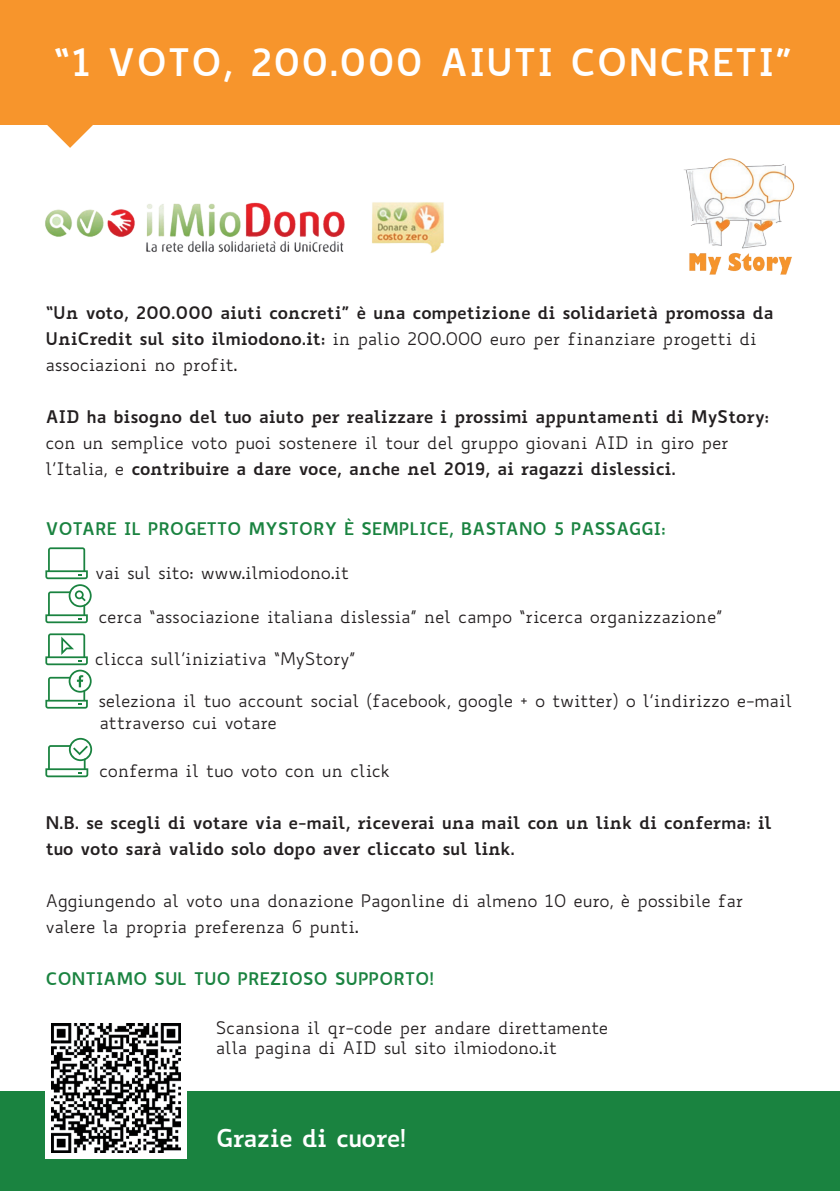
<style>
.page{position:relative;width:840px;height:1191px;background:#fff}
.page>*{position:absolute;margin:0;border:0;box-sizing:border-box;transform-origin:0 0}
.t1{font:700 37px "Biancoenero";color:#fff}
.t2{font:700 24px "Biancoenero";letter-spacing:-.035em;color:#fff}
.t3{font:17px/26px "Biancoenero";letter-spacing:-.02em;color:#231f20}
.t4{font:700 17px/26px "Biancoenero";letter-spacing:-.02em;color:#231f20}
.t5{font:700 17px "Biancoenero";letter-spacing:-.02em;color:#1a8340}
.s1{font-weight:400}
.s2{font-weight:700}
</style>
<div class="page">
<svg style="left:45px;top:547px;width:47px;height:76px"></svg>
<svg style="left:45px;top:633px;width:47px;height:75px"></svg>
<svg style="left:45px;top:738px;width:47px;height:39px"></svg>
<div style="left:0;top:1091px;width:839px;height:100px;background:#1a8340"></div>
<div style="left:0;top:0;width:839px;height:125px;background:#f7952c"></div>
<svg style="left:47px;top:125px;width:46px;height:23px"></svg>
<img style="left:45px;top:202px;width:399px;height:51px">
<div style="left:45px;top:1017px;width:142px;height:142px;background:#fff"></div>
<img style="left:52px;top:1024px;width:129px;height:128px">
<img style="left:684px;top:158px;width:111px;height:117px">
<h1 class="t1" style="left:53px;top:30px;width:741px">“1 VOTO, 200.000 AIUTI CONCRETI”</h1>
<p class="t4" style="left:45px;top:298px;width:729px">“Un voto, 200.000 aiuti concreti” è una competizione di solidarietà promossa da<br>UniCredit sul sito ilmiodono.it: <span class="s1">in palio 200.000 euro per finanziare progetti di associazioni no profit.</span></p>
<p class="t4" style="left:45px;top:402px;width:725px">AID ha bisogno del tuo aiuto per realizzare i prossimi appuntamenti di MyStory:</p>
<p class="t3" style="left:45px;top:429px;width:684px">con un semplice voto puoi sostenere il tour del gruppo giovani AID in giro per l’Italia, e <span class="s2">contribuire a dare voce, anche nel 2019, ai ragazzi dislessici.</span></p>
<p class="t5" style="left:45px;top:514px;width:621px">VOTARE IL PROGETTO MYSTORY È SEMPLICE, BASTANO 5 PASSAGGI:</p>
<p class="t3" style="left:95px;top:559px;width:255px">vai sul sito: www.ilmiodono.it</p>
<p class="t3" style="left:98px;top:603px;width:625px">cerca “associazione italiana dislessia” nel campo “ricerca organizzazione”</p>
<p class="t3" style="left:95px;top:645px;width:262px">clicca sull’iniziativa “MyStory”</p>
<p class="t3" style="left:98px;top:689px;width:695px;line-height:22px">seleziona il tuo account social (facebook, google + o twitter) o l’indirizzo e-mail attraverso cui votare</p>
<p class="t3" style="left:99px;top:757px;width:292px">conferma il tuo voto con un click</p>
<p class="t4" style="left:45px;top:808px;width:727px">N.B. se scegli di votare via e-mail, riceverai una mail con un link di conferma: il tuo voto sarà valido solo dopo aver cliccato sul link.</p>
<p class="t3" style="left:45px;top:887px;width:699px">Aggiungendo al voto una donazione Pagonline di almeno 10 euro, è possibile far valere la propria preferenza 6 punti.</p>
<p class="t5" style="left:45px;top:964px;width:390px">CONTIAMO SUL TUO PREZIOSO SUPPORTO!</p>
<p class="t3" style="left:215px;top:1017px;width:394px;line-height:20px">Scansiona il qr-code per andare direttamente alla pagina di AID sul sito ilmiodono.it</p>
<h2 class="t2" style="left:215px;top:1116px;width:192px">Grazie di cuore!</h2>
</div>
